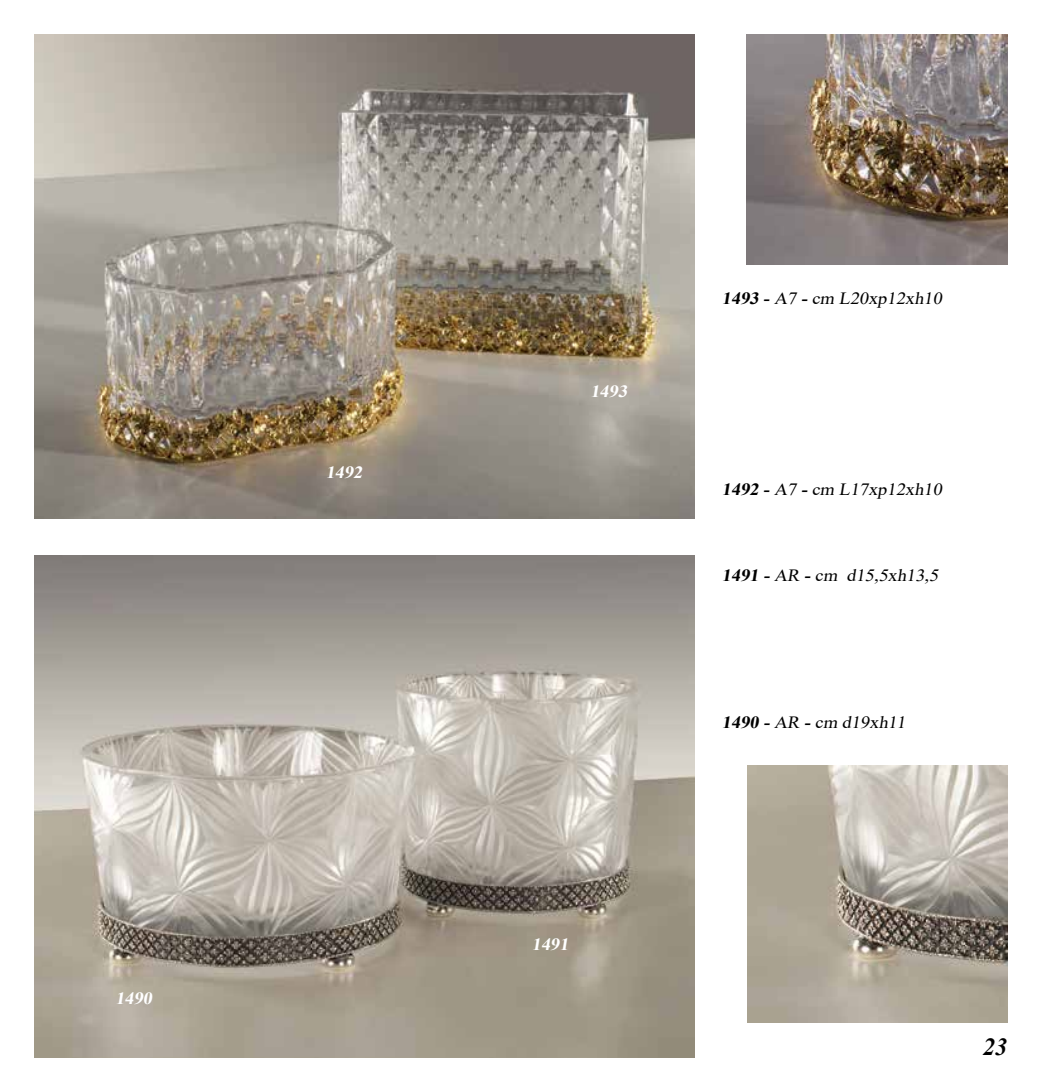
<style>
.page{position:relative;width:1042px;height:1092px;background:#fff}
.page>*{position:absolute;margin:0;border:0;box-sizing:border-box;transform-origin:0 0}
.t1{font:italic 700 24.5px "Times New Roman";color:#000}
.t2{font:italic 17.15px "Times New Roman";color:#000;scale:1.07 1}
.t3{font:italic 700 17.15px "Times New Roman";color:#fff;scale:1.07 1}
.s1{font-weight:700}
</style>
<div class="page">
<img style="left:35px;top:35px;width:659px;height:483px">
<img style="left:746px;top:35px;width:261px;height:229px">
<img style="left:35px;top:555px;width:660px;height:502px">
<img style="left:747px;top:765px;width:260px;height:257px">
<p class="t3" style="left:115px;top:986px;width:39px">1490</p>
<p class="t3" style="left:326px;top:460px;width:39px">1492</p>
<p class="t3" style="left:590px;top:378px;width:39px">1493</p>
<p class="t3" style="left:532px;top:931px;width:39px">1491</p>
<p class="t2" style="left:722px;top:286px;width:210px"><span class="s1">1493 -</span>A7 <span class="s1">-</span>cm L20xp12xh10</p>
<p class="t2" style="left:722px;top:477px;width:210px"><span class="s1">1492 -</span>A7 <span class="s1">-</span>cm L17xp12xh10</p>
<p class="t2" style="left:722px;top:562px;width:207px"><span class="s1">1491 -</span>AR <span class="s1">-</span>cm d15,5xh13,5</p>
<p class="t2" style="left:722px;top:710px;width:176px"><span class="s1">1490 -</span>AR <span class="s1">-</span>cm d19xh11</p>
<h1 class="t1" style="left:983px;top:1029px;width:26px">23</h1>
</div>
